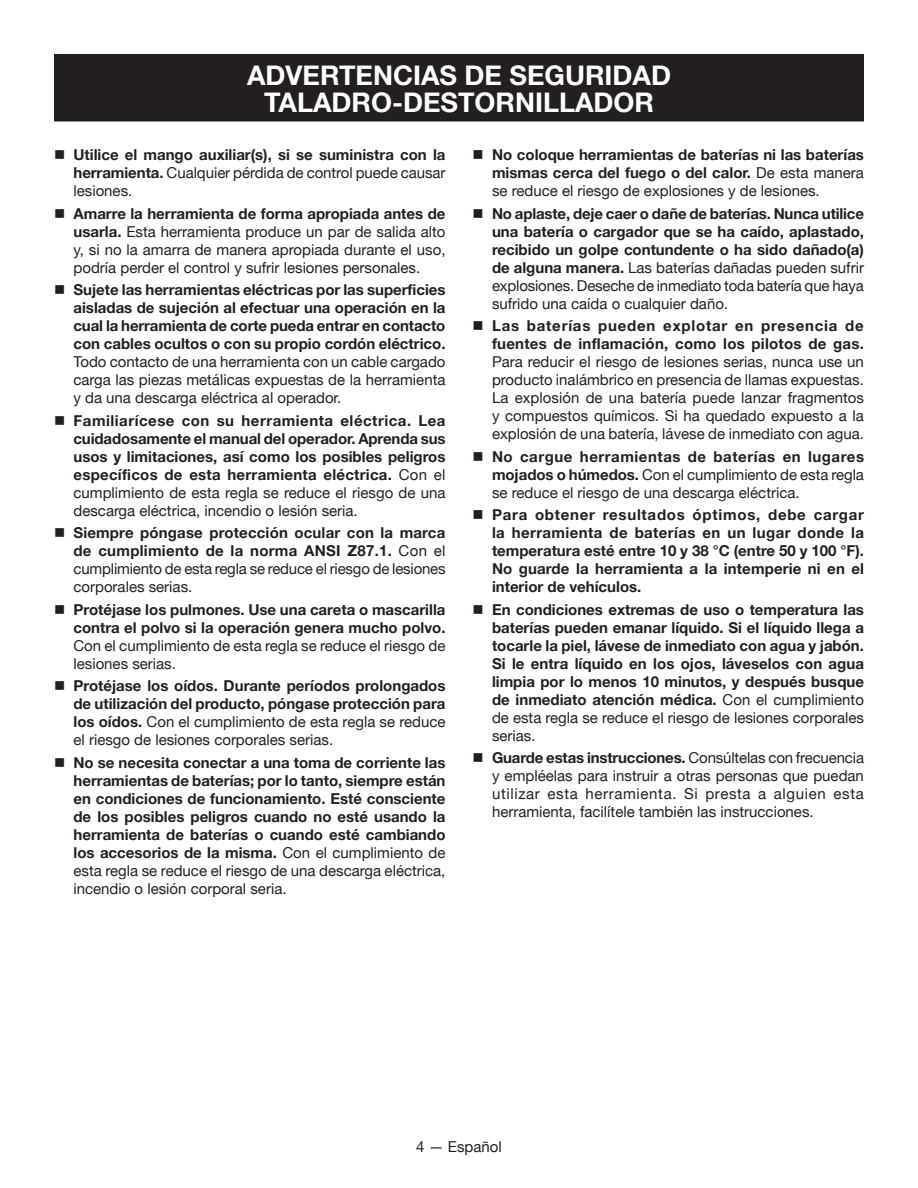
<style>
.page{position:relative;width:918px;height:1188px;background:#fff}
.page>*{position:absolute;margin:0;border:0;box-sizing:border-box;transform-origin:0 0}
.HEADING{font:700 27px/27px "Helvetica Neue";color:#fff;text-align:center}
.bullets{font:700 15px/18px "Helvetica Neue";color:#231f20;text-align:justify}
.bullets-2{font:15px/18px "Helvetica Neue";color:#231f20;text-align:justify}
.s1{font-weight:400}
.s2{font-weight:700}
</style>
<div class="page">
<div style="left:55px;top:55px;width:808px;height:66px;background:#231f20"></div>
<div style="left:54px;top:54px;width:810px;height:68px;border:2px solid #231f20"></div>
<p class="HEADING" style="left:247px;top:61px;width:425px">ADVERTENCIAS DE SEGURIDAD<br>TALADRO-DESTORNILLADOR</p>
<p class="bullets" style="left:74px;top:146px;width:374px;text-indent:-20px">■ Utilice el mango auxiliar(s), si se suministra con la herramienta. <span class="s1">Cualquier pérdida de control puede causar lesiones.</span></p>
<p class="bullets-2" style="left:74px;top:204px;width:374px;text-indent:-20px">■ <span class="s2">Amarre la herramienta de forma apropiada antes de usarla.</span> Esta herramienta produce un par de salida alto y, si no la amarra de manera apropiada durante el uso, podría perder el control y sufrir lesiones personales.</p>
<p class="bullets" style="left:74px;top:281px;width:374px;text-indent:-20px">■ Sujete las herramientas eléctricas por las superficies aisladas de sujeción al efectuar una operación en la cual la herramienta de corte pueda entrar en contacto con cables ocultos o con su propio cordón eléctrico.<br><span class="s1">Todo contacto de una herramienta con un cable cargado carga las piezas metálicas expuestas de la herramienta y da una descarga eléctrica al operador.</span></p>
<p class="bullets" style="left:74px;top:411px;width:374px;text-indent:-20px">■ Familiarícese con su herramienta eléctrica. Lea cuidadosamente el manual del operador. Aprenda sus usos y limitaciones, así como los posibles peligros específicos de esta herramienta eléctrica. <span class="s1">Con el cumplimiento de esta regla se reduce el riesgo de una descarga eléctrica, incendio o lesión seria.</span></p>
<p class="bullets" style="left:74px;top:524px;width:374px;text-indent:-20px">■ Siempre póngase protección ocular con la marca de cumplimiento de la norma ANSI Z87.1. <span class="s1">Con el cumplimiento de esta regla se reduce el riesgo de lesiones corporales serias.</span></p>
<p class="bullets" style="left:74px;top:600px;width:374px;text-indent:-20px">■ Protéjase los pulmones. Use una careta o mascarilla contra el polvo si la operación genera mucho polvo.<br><span class="s1">Con el cumplimiento de esta regla se reduce el riesgo de lesiones serias.</span></p>
<p class="bullets" style="left:74px;top:677px;width:374px;text-indent:-20px">■ Protéjase los oídos. Durante períodos prolongados de utilización del producto, póngase protección para los oídos. <span class="s1">Con el cumplimiento de esta regla se reduce el riesgo de lesiones corporales serias.</span></p>
<p class="bullets" style="left:74px;top:753px;width:374px;text-indent:-20px">■ No se necesita conectar a una toma de corriente las herramientas de baterías; por lo tanto, siempre están en condiciones de funcionamiento. Esté consciente de los posibles peligros cuando no esté usando la herramienta de baterías o cuando esté cambiando los accesorios de la misma. <span class="s1">Con el cumplimiento de esta regla se reduce el riesgo de una descarga eléctrica, incendio o lesión corporal seria.</span></p>
<p class="bullets" style="left:492px;top:146px;width:374px;text-indent:-20px">■ No coloque herramientas de baterías ni las baterías mismas cerca del fuego o del calor. <span class="s1">De esta manera se reduce el riesgo de explosiones y de lesiones.</span></p>
<p class="bullets" style="left:492px;top:204px;width:374px;text-indent:-20px">■ No aplaste, deje caer o dañe de baterías. Nunca utilice una batería o cargador que se ha caído, aplastado, recibido un golpe contundente o ha sido dañado(a) de alguna manera. <span class="s1">Las baterías dañadas pueden sufrir explosiones. Deseche de inmediato toda batería que haya sufrido una caída o cualquier daño.</span></p>
<p class="bullets-2" style="left:492px;top:317px;width:374px;text-indent:-20px">■ <span class="s2">Las baterías pueden explotar en presencia de fuentes de inflamación, como los pilotos de gas.<br></span>Para reducir el riesgo de lesiones serias, nunca use un producto inalámbrico en presencia de llamas expuestas.<br>La explosión de una batería puede lanzar fragmentos y compuestos químicos. Si ha quedado expuesto a la explosión de una batería, lávese de inmediato con agua.</p>
<p class="bullets-2" style="left:492px;top:447px;width:374px;text-indent:-20px">■ <span class="s2">No cargue herramientas de baterías en lugares mojados o húmedos.</span> Con el cumplimiento de esta regla se reduce el riesgo de una descarga eléctrica.</p>
<p class="bullets" style="left:492px;top:506px;width:374px;text-indent:-20px">■ Para obtener resultados óptimos, debe cargar la herramienta de baterías en un lugar donde la temperatura esté entre 10 y 38 °C (entre 50 y 100 °F).<br>No guarde la herramienta a la intemperie ni en el interior de vehículos.</p>
<p class="bullets" style="left:492px;top:600px;width:374px;text-indent:-20px">■ En condiciones extremas de uso o temperatura las baterías pueden emanar líquido. Si el líquido llega a tocarle la piel, lávese de inmediato con agua y jabón.<br>Si le entra líquido en los ojos, láveselos con agua limpia por lo menos 10 minutos, y después busque de inmediato atención médica. <span class="s1">Con el cumplimiento de esta regla se reduce el riesgo de lesiones corporales serias.</span></p>
<p class="bullets-2" style="left:492px;top:749px;width:374px;text-indent:-20px">■ <span class="s2">Guarde estas instrucciones.</span> Consúltelas con frecuencia y empléelas para instruir a otras personas que puedan utilizar esta herramienta. Si presta a alguien esta herramienta, facilítele también las instrucciones.</p>
<p class="bullets-2" style="left:416px;top:1138px;width:87px">4 — Español</p>
</div>
